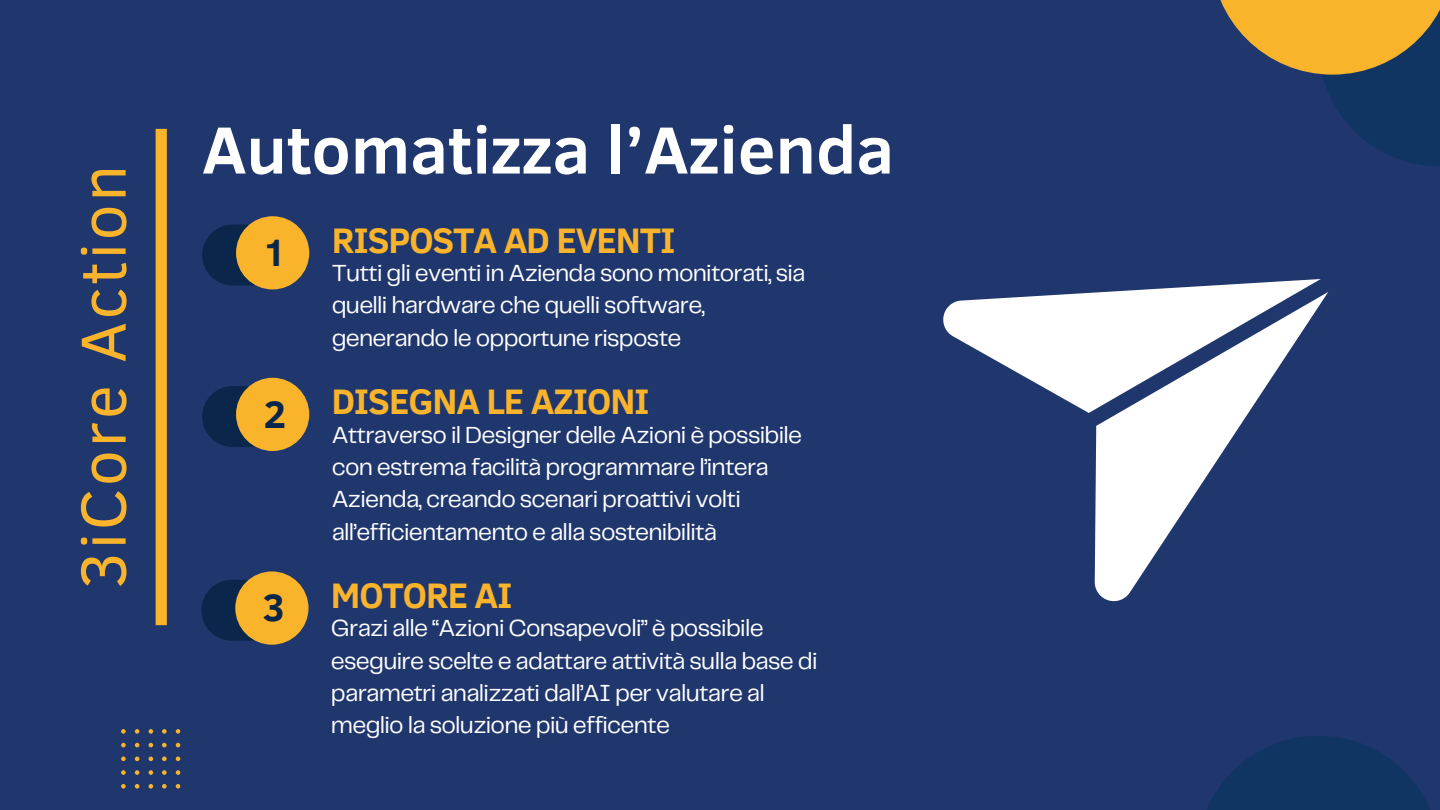
<style>
.page{position:relative;width:1440px;height:810px;background:#20376e}
.page>*{position:absolute;margin:0;border:0;box-sizing:border-box;transform-origin:0 0}
.t1{font:700 68px "Clear Sans";color:#fff}
.t2{font:64.8px "Clear Sans";letter-spacing:.04em;color:#fab42c}
.t3{font:700 36.4px "Clear Sans";letter-spacing:-.03em;color:#fab42c}
.t4{font:24.2px/32.2px "Telegraf";letter-spacing:-.03em;color:#fff}
.s1{font-size:39.1px;color:#0a274b}
</style>
<div class="page">
<div style="left:1318px;top:0;width:122px;height:166px;background:linear-gradient(to right,#1c366b,#0d3560)"></div>
<div style="left:1197px;top:736px;width:243px;height:74px;background:linear-gradient(to right,#153666,#153666)"></div>
<svg style="left:1220px;top:0;width:220px;height:75px;fill:#fab42c"></svg>
<svg style="left:121px;top:729px;width:60px;height:60px"></svg>
<div style="left:156px;top:129px;width:11px;height:496px;background:#fab42c"></div>
<div style="left:202px;top:225px;width:101px;height:61px;background:#0a274b;border-radius:31px"></div>
<div style="left:236px;top:216px;width:73px;height:73px;background:#fab42c;border-radius:50%"></div>
<div style="left:202px;top:386px;width:101px;height:61px;background:#0a274b;border-radius:31px"></div>
<div style="left:236px;top:378px;width:73px;height:73px;background:#fab42c;border-radius:50%"></div>
<div style="left:201px;top:580px;width:101px;height:61px;background:#0a274b;border-radius:31px"></div>
<div style="left:235px;top:571px;width:74px;height:74px;background:#fab42c;border-radius:50%"></div>
<svg style="left:943px;top:279px;width:385px;height:322px"></svg>
<h2 class="t2" style="left:56px;top:589px;width:426px;rotate:-90deg">3iCore Action</h2>
<h1 class="t1" style="left:202px;top:100px;width:694px">Automatizza l’Azienda</h1>
<h3 class="t3" style="left:263px;top:213px;width:415px"><span class="s1">1</span> RISPOSTA AD EVENTI</h3>
<p class="t4" style="left:332px;top:258px;width:475px">Tutti gli eventi in Azienda sono monitorati, sia quelli hardware che quelli software, generando le opportune risposte</p>
<h3 class="t3" style="left:263px;top:375px;width:388px"><span class="s1">2</span> DISEGNA LE AZIONI</h3>
<p class="t4" style="left:332px;top:420px;width:472px">Attraverso il Designer delle Azioni è possibile con estrema facilità programmare l’intera Azienda, creando scenari proattivi volti all’efficientamento e alla sostenibilità</p>
<h3 class="t3" style="left:263px;top:569px;width:252px"><span class="s1">3</span> MOTORE AI</h3>
<p class="t4" style="left:331px;top:614px;width:488px">Grazi alle “Azioni Consapevoli” è possibile eseguire scelte e adattare attività sulla base di parametri analizzati dall’AI per valutare al meglio la soluzione più efficente</p>
</div>
